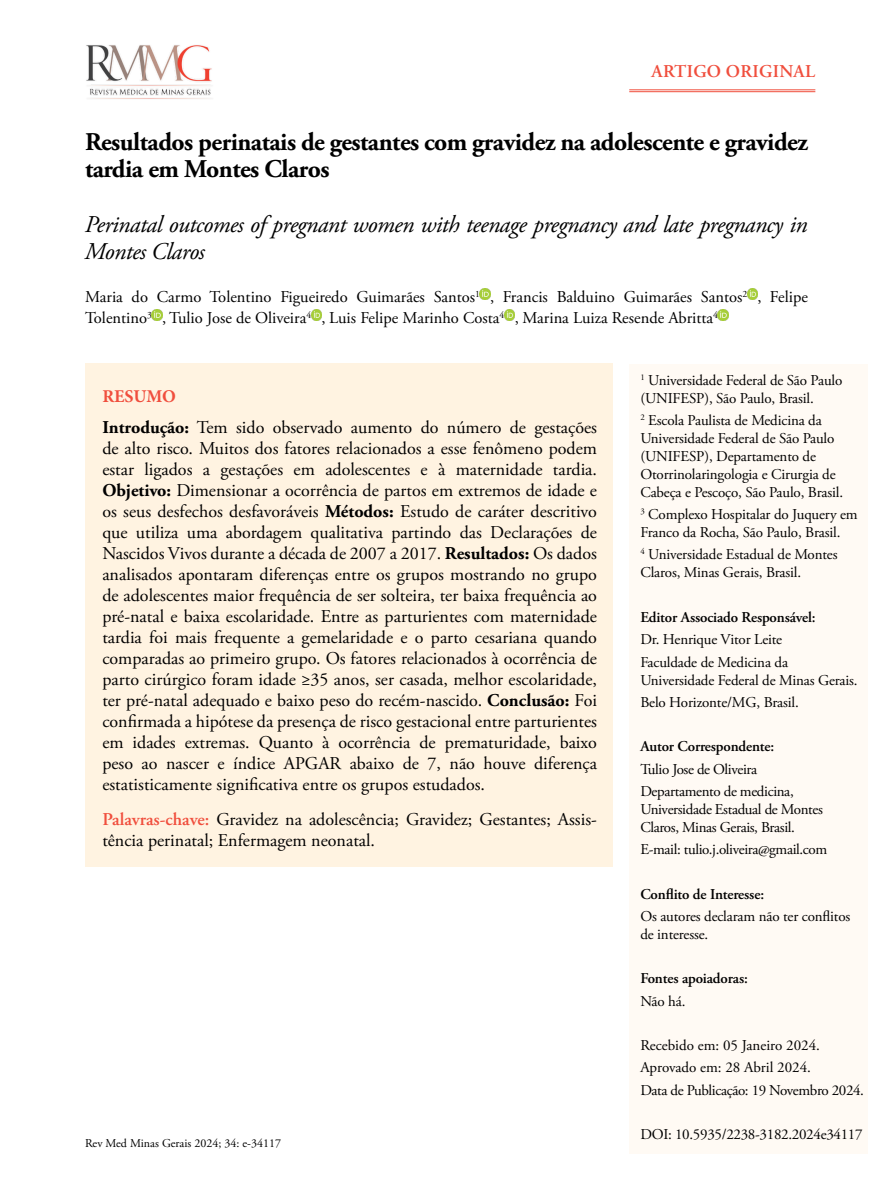
<style>
.page{position:relative;width:893px;height:1191px;background:#fff}
.page>*{position:absolute;margin:0;border:0;box-sizing:border-box;transform-origin:0 0}
.t1{font:700 25.5px/27px "Adobe Garamond Pro";letter-spacing:-.02em;color:#000}
.t2{font:italic 24px/27px "Adobe Garamond Pro";letter-spacing:-.02em;color:#000}
.t3{font:18px/21px "Adobe Garamond Pro";color:#000;text-align:justify}
.t4{font:600 18px "Adobe Garamond Pro";letter-spacing:.015em;color:#f04e3d}
.t5{font:700 18px "Minion Pro";letter-spacing:-.005em;color:#f04e3d}
.t6{font:16.5px/21px "Adobe Garamond Pro";color:#000}
.t7{font:15px/18px "Adobe Garamond Pro";letter-spacing:-.01em;color:#000}
.t8{font:600 15px "Adobe Garamond Pro";letter-spacing:-.01em;color:#000}
.t9{font:12px "Adobe Garamond Pro";color:#000101}
.s1{font-weight:700}
.s2{font-weight:600;color:#f04e3d}
</style>
<div class="page">
<div style="left:85px;top:363px;width:527px;height:503px;background:#fff3e1"></div>
<div style="left:629px;top:364px;width:238px;height:789px;background:#fffaf4"></div>
<hr style="left:629px;top:90px;width:186px;height:1px;background:#f04e3d">
<hr style="left:629px;top:91px;width:186px;height:1px;background:#f04e3d">
<img style="left:86px;top:45px;width:126px;height:54px">
<svg style="left:480px;top:288px;width:11px;height:11px"></svg>
<svg style="left:747px;top:288px;width:11px;height:11px"></svg>
<svg style="left:152px;top:309px;width:10px;height:11px"></svg>
<svg style="left:311px;top:309px;width:11px;height:11px"></svg>
<svg style="left:504px;top:309px;width:11px;height:11px"></svg>
<svg style="left:718px;top:309px;width:10px;height:11px"></svg>
<p class="t4" style="left:651px;top:61px;width:165px">ARTIGO ORIGINAL</p>
<h1 class="t1" style="left:85px;top:129px;width:724px">Resultados perinatais de gestantes com gravidez na adolescente e gravidez tardia em Montes Claros</h1>
<h2 class="t2" style="left:85px;top:212px;width:724px">Perinatal outcomes of pregnant women with teenage pregnancy and late pregnancy in<br>Montes Claros</h2>
<p class="t6" style="left:85px;top:287px;width:724px">Maria do Carmo Tolentino Figueiredo Guimarães Santos<sup>1</sup> , Francis Balduino Guimarães Santos<sup>2</sup> , Felipe<br>Tolentino<sup>3</sup> , Tulio Jose de Oliveira<sup>4</sup> , Luis Felipe Marinho Costa<sup>4</sup> , Marina Luiza Resende Abritta<sup>4</sup></p>
<p class="t5" style="left:102px;top:383px;width:75px">RESUMO</p>
<p class="t3" style="left:102px;top:417px;width:496px"><span class="s1">Introdução:</span> Tem sido observado aumento do número de gestações de alto risco. Muitos dos fatores relacionados a esse fenômeno podem estar ligados a gestações em adolescentes e à maternidade tardia.<br><span class="s1">Objetivo:</span> Dimensionar a ocorrência de partos em extremos de idade e os seus desfechos desfavoráveis <span class="s1">Métodos:</span> Estudo de caráter descritivo que utiliza uma abordagem qualitativa partindo das Declarações de Nascidos Vivos durante a década de 2007 a 2017. <span class="s1">Resultados:</span> Os dados analisados apontaram diferenças entre os grupos mostrando no grupo de adolescentes maior frequência de ser solteira, ter baixa frequência ao pré-natal e baixa escolaridade. Entre as parturientes com maternidade tardia foi mais frequente a gemelaridade e o parto cesariana quando comparadas ao primeiro grupo. Os fatores relacionados à ocorrência de parto cirúrgico foram idade ≥35 anos, ser casada, melhor escolaridade, ter pré-natal adequado e baixo peso do recém-nascido. <span class="s1">Conclusão:</span> Foi confirmada a hipótese da presença de risco gestacional entre parturientes em idades extremas. Quanto à ocorrência de prematuridade, baixo peso ao nascer e índice APGAR abaixo de 7, não houve diferença estatisticamente significativa entre os grupos estudados.</p>
<p class="t3" style="left:102px;top:809px;width:496px"><span class="s2">Palavras-chave:</span> Gravidez na adolescência; Gravidez; Gestantes; Assis&shy;tência perinatal; Enfermagem neonatal.</p>
<p class="t9" style="left:85px;top:1135px;width:197px">Rev Med Minas Gerais 2024; 34: e-34117</p>
<p class="t7" style="left:640px;top:371px;width:203px"><sup>1</sup> Universidade Federal de São Paulo (UNIFESP), São Paulo, Brasil.</p>
<p class="t7" style="left:640px;top:412px;width:204px"><sup>2</sup> Escola Paulista de Medicina da Universidade Federal de São Paulo (UNIFESP), Departamento de Otorrinolaringologia e Cirurgia de Cabeça e Pescoço, São Paulo, Brasil.</p>
<p class="t7" style="left:640px;top:506px;width:219px"><sup>3</sup> Complexo Hospitalar do Juquery em<br>Franco da Rocha, São Paulo, Brasil.</p>
<p class="t7" style="left:640px;top:546px;width:199px"><sup>4</sup> Universidade Estadual de Montes<br>Claros, Minas Gerais, Brasil.</p>
<p class="t8" style="left:640px;top:608px;width:177px">Editor Associado Responsável:</p>
<p class="t7" style="left:640px;top:629px;width:149px;line-height:22.2px">Dr. Henrique Vitor Leite<br>Faculdade de Medicina da</p>
<p class="t7" style="left:640px;top:669px;width:219px;line-height:22.2px">Universidade Federal de Minas Gerais.<br>Belo Horizonte/MG, Brasil.</p>
<p class="t8" style="left:640px;top:738px;width:136px">Autor Correspondente:</p>
<p class="t7" style="left:640px;top:758px;width:155px;line-height:22.2px">Tulio Jose de Oliveira<br>Departamento de medicina,</p>
<p class="t7" style="left:640px;top:800px;width:184px">Universidade Estadual de Montes<br>Claros, Minas Gerais, Brasil.</p>
<p class="t7" style="left:640px;top:841px;width:188px">E-mail: tulio.j.oliveira@gmail.com</p>
<p class="t8" style="left:640px;top:885px;width:125px">Conflito de Interesse:</p>
<p class="t7" style="left:640px;top:907px;width:211px">Os autores declaram não ter conflitos de interesse.</p>
<p class="t8" style="left:640px;top:970px;width:109px">Fontes apoiadoras:</p>
<p class="t7" style="left:640px;top:992px;width:47px">Não há.</p>
<p class="t7" style="left:640px;top:1034px;width:225px;line-height:22.2px">Recebido em: 05 Janeiro 2024.<br>Aprovado em: 28 Abril 2024.<br>Data de Publicação: 19 Novembro 2024.</p>
<p class="t7" style="left:640px;top:1126px;width:224px">DOI: 10.5935/2238-3182.2024e34117</p>
</div>
